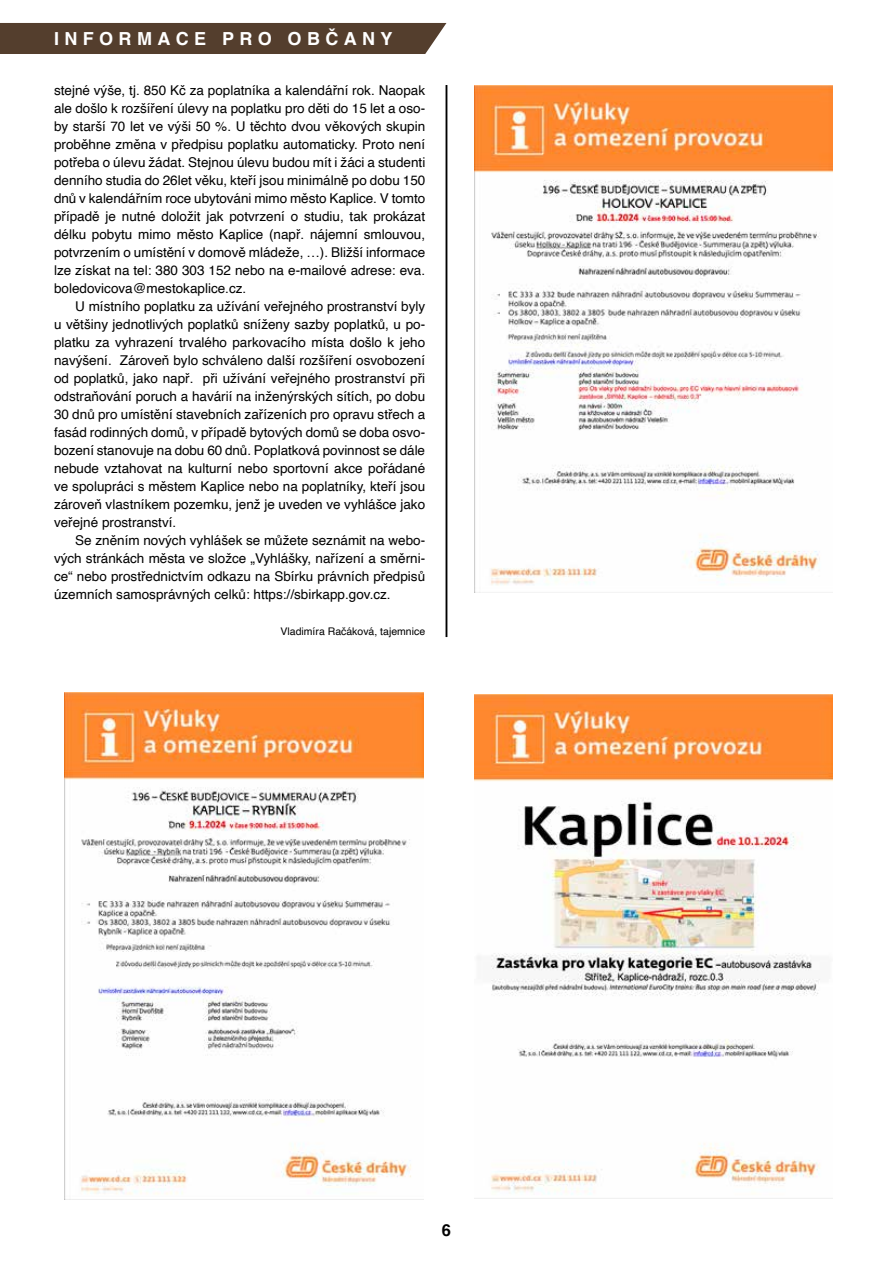
<style>
.page{position:relative;width:893px;height:1263px;background:#fff}
.page>*{position:absolute;margin:0;border:0;box-sizing:border-box;transform-origin:0 0}
.t1{font:700 18px "Helvetica";letter-spacing:.3em;color:#fff}
.t2{font:700 16.5px "Helvetica";color:#000}
.t3{font:13.5px/18px "Helvetica";color:#000;text-align:justify}
.t4{font:10.5px "Helvetica";color:#000}
</style>
<div class="page">
<div style="left:0;top:23px;width:446px;height:31px;background:#543e2d"></div>
<hr style="left:446px;top:85px;width:1px;height:552px;background:#000">
<img style="left:65px;top:693px;width:358px;height:506px">
<img style="left:474px;top:85px;width:359px;height:508px">
<img style="left:474px;top:694px;width:359px;height:505px">
<h1 class="t1" style="left:54px;top:28px;width:340px">INFORMACE PRO OBČANY</h1>
<p class="t3" style="left:54px;top:82px;width:373px">stejné výše, tj. 850 Kč za poplatníka a kalendářní rok. Naopak ale došlo k rozšíření úlevy na poplatku pro děti do 15 let a oso&shy;by starší 70 let ve výši 50 %. U těchto dvou věkových skupin proběhne změna v předpisu poplatku automaticky. Proto není potřeba o úlevu žádat. Stejnou úlevu budou mít i žáci a studenti denního studia do 26let věku, kteří jsou minimálně po dobu 150 dnů v kalendářním roce ubytováni mimo město Kaplice. V tomto případě je nutné doložit jak potvrzení o studiu, tak prokázat délku pobytu mimo město Kaplice (např. nájemní smlouvou, potvrzením o umístění v domově mládeže, …). Bližší informace lze získat na tel: 380 303 152 nebo na e-mailové adrese: eva. boledovicova@mestokaplice.cz.</p>
<p class="t3" style="left:54px;top:298px;width:373px;text-indent:21px">U místního poplatku za užívání veřejného prostranství byly u většiny jednotlivých poplatků sníženy sazby poplatků, u po&shy;platku za vyhrazení trvalého parkovacího místa došlo k jeho navýšení. Zároveň bylo schváleno další rozšíření osvobození od poplatků, jako např. při užívání veřejného prostranství při odstraňování poruch a havárií na inženýrských sítích, po dobu 30 dnů pro umístění stavebních zařízeních pro opravu střech a fasád rodinných domů, v případě bytových domů se doba osvo&shy;bození stanovuje na dobu 60 dnů. Poplatková povinnost se dále nebude vztahovat na kulturní nebo sportovní akce pořádané ve spolupráci s městem Kaplice nebo na poplatníky, kteří jsou zároveň vlastníkem pozemku, jenž je uveden ve vyhlášce jako veřejné prostranství.</p>
<p class="t3" style="left:54px;top:532px;width:373px;text-indent:21px">Se zněním nových vyhlášek se můžete seznámit na webo&shy;vých stránkách města ve složce „Vyhlášky, nařízení a směrni&shy;ce“ nebo prostřednictvím odkazu na Sbírku právních předpisů územních samosprávných celků: https://sbirkapp.gov.cz.</p>
<p class="t4" style="left:280px;top:623px;width:146px">Vladimíra Račáková, tajemnice</p>
<p class="t2" style="left:442px;top:1220px;width:11px">6</p>
</div>
